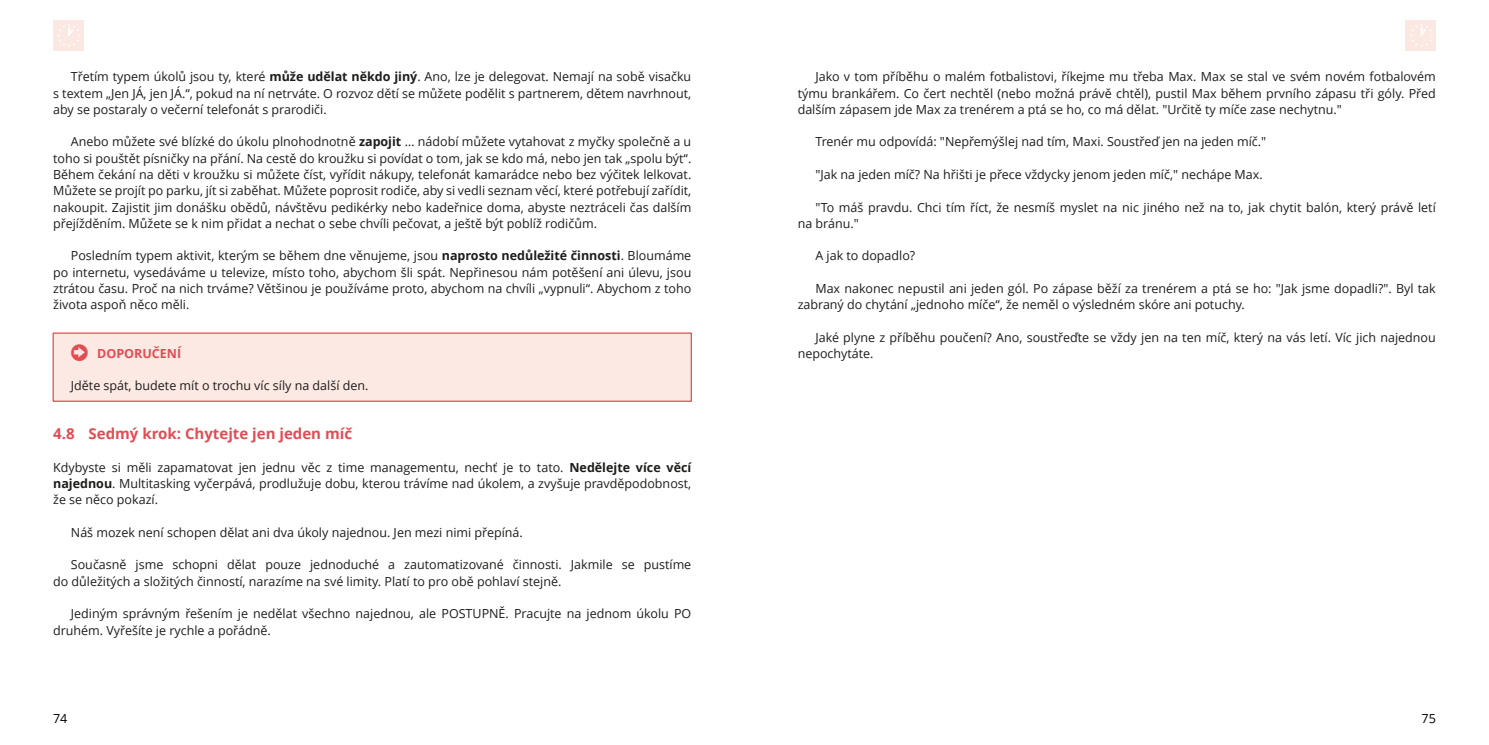
<style>
.page{position:relative;width:1489px;height:745px;background:#fff}
.page>*{position:absolute;margin:0;border:0;box-sizing:border-box;transform-origin:0 0}
.t1{font:700 15px "Open Sans";color:#e14d53}
.t2{font:12.5px/16.2px "Open Sans";color:#1d1d1b;text-align:justify}
.t3{font:700 12.5px "Open Sans";color:#e14d53}
.t4{font:12.5px "Open Sans";color:#000}
.s1{font-weight:700}
</style>
<div class="page">
<div style="left:53px;top:20px;width:30px;height:31px;background:#fbe8e2"></div>
<svg style="left:58px;top:24px;width:22px;height:23px"></svg>
<div style="left:53px;top:332px;width:639px;height:69px;background:#fce9e3;border:1px solid #e14d53"></div>
<div style="left:1405px;top:20px;width:30px;height:31px;background:#fbe8e2"></div>
<svg style="left:1410px;top:24px;width:22px;height:23px"></svg>
<p class="t2" style="left:53px;top:70px;width:639px;text-indent:18px">Třetím typem úkolů jsou ty, které <span class="s1">může udělat někdo jiný</span>. Ano, lze je delegovat. Nemají na sobě visačku s textem „Jen JÁ, jen JÁ.“, pokud na ní netrváte. O rozvoz dětí se můžete podělit s partnerem, dětem navrhnout, aby se postaraly o večerní telefonát s prarodiči.</p>
<p class="t2" style="left:53px;top:135px;width:639px;text-indent:18px">Anebo můžete své blízké do úkolu plnohodnotně <span class="s1">zapojit</span> … nádobí můžete vytahovat z myčky společně a u toho si pouštět písničky na přání. Na cestě do kroužku si povídat o tom, jak se kdo má, nebo jen tak „spolu být“.<br>Během čekání na děti v kroužku si můžete číst, vyřídit nákupy, telefonát kamarádce nebo bez výčitek lelkovat.<br>Můžete se projít po parku, jít si zaběhat. Můžete poprosit rodiče, aby si vedli seznam věcí, které potřebují zařídit, nakoupit. Zajistit jim donášku obědů, návštěvu pedikérky nebo kadeřnice doma, abyste neztráceli čas dalším přejížděním. Můžete se k nim přidat a nechat o sebe chvíli pečovat, a ještě být poblíž rodičům.</p>
<p class="t2" style="left:53px;top:249px;width:639px;text-indent:18px">Posledním typem aktivit, kterým se během dne věnujeme, jsou <span class="s1">naprosto nedůležité činnosti</span>. Bloumáme po internetu, vysedáváme u televize, místo toho, abychom šli spát. Nepřinesou nám potěšení ani úlevu, jsou ztrátou času. Proč na nich trváme? Většinou je používáme proto, abychom na chvíli „vypnuli“. Abychom z toho života aspoň něco měli.</p>
<p class="t3" style="left:97px;top:348px;width:85px">DOPORUČENÍ</p>
<p class="t2" style="left:71px;top:379px;width:299px">Jděte spát, budete mít o trochu víc síly na další den.</p>
<p class="t1" style="left:53px;top:427px;width:300px">4.8 Sedmý krok: Chytejte jen jeden míč</p>
<p class="t2" style="left:53px;top:460px;width:639px">Kdybyste si měli zapamatovat jen jednu věc z time managementu, nechť je to tato. <span class="s1">Nedělejte více věcí najednou</span>. Multitasking vyčerpává, prodlužuje dobu, kterou trávíme nad úkolem, a zvyšuje pravděpodobnost, že se něco pokazí.</p>
<p class="t2" style="left:71px;top:525px;width:453px">Náš mozek není schopen dělat ani dva úkoly najednou. Jen mezi nimi přepíná.</p>
<p class="t2" style="left:53px;top:557px;width:639px;text-indent:18px">Současně jsme schopni dělat pouze jednoduché a zautomatizované činnosti. Jakmile se pustíme do důležitých a složitých činností, narazíme na své limity. Platí to pro obě pohlaví stejně.</p>
<p class="t2" style="left:53px;top:606px;width:639px;text-indent:18px">Jediným správným řešením je nedělat všechno najednou, ale POSTUPNĚ. Pracujte na jednom úkolu PO druhém. Vyřešíte je rychle a pořádně.</p>
<p class="t2" style="left:797px;top:70px;width:639px;text-indent:18px">Jako v tom příběhu o malém fotbalistovi, říkejme mu třeba Max. Max se stal ve svém novém fotbalovém týmu brankářem. Co čert nechtěl (nebo možná právě chtěl), pustil Max během prvního zápasu tři góly. Před dalším zápasem jde Max za trenérem a ptá se ho, co má dělat. "Určitě ty míče zase nechytnu."</p>
<p class="t2" style="left:815px;top:135px;width:452px">Trenér mu odpovídá: "Nepřemýšlej nad tím, Maxi. Soustřeď jen na jeden míč."</p>
<p class="t2" style="left:815px;top:167px;width:449px">"Jak na jeden míč? Na hřišti je přece vždycky jenom jeden míč," nechápe Max.</p>
<p class="t2" style="left:797px;top:200px;width:639px;text-indent:18px">"To máš pravdu. Chci tím říct, že nesmíš myslet na nic jiného než na to, jak chytit balón, který právě letí na bránu."</p>
<p class="t2" style="left:815px;top:249px;width:101px">A jak to dopadlo?</p>
<p class="t2" style="left:797px;top:281px;width:639px;text-indent:18px">Max nakonec nepustil ani jeden gól. Po zápase běží za trenérem a ptá se ho: "Jak jsme dopadli?". Byl tak zabraný do chytání „jednoho míče“, že neměl o výsledném skóre ani potuchy.</p>
<p class="t2" style="left:797px;top:330px;width:639px;text-indent:18px">Jaké plyne z příběhu poučení? Ano, soustřeďte se vždy jen na ten míč, který na vás letí. Víc jich najednou nepochytáte.</p>
<p class="t4" style="left:53px;top:713px;width:16px">74</p>
<p class="t4" style="left:1421px;top:713px;width:16px">75</p>
</div>
